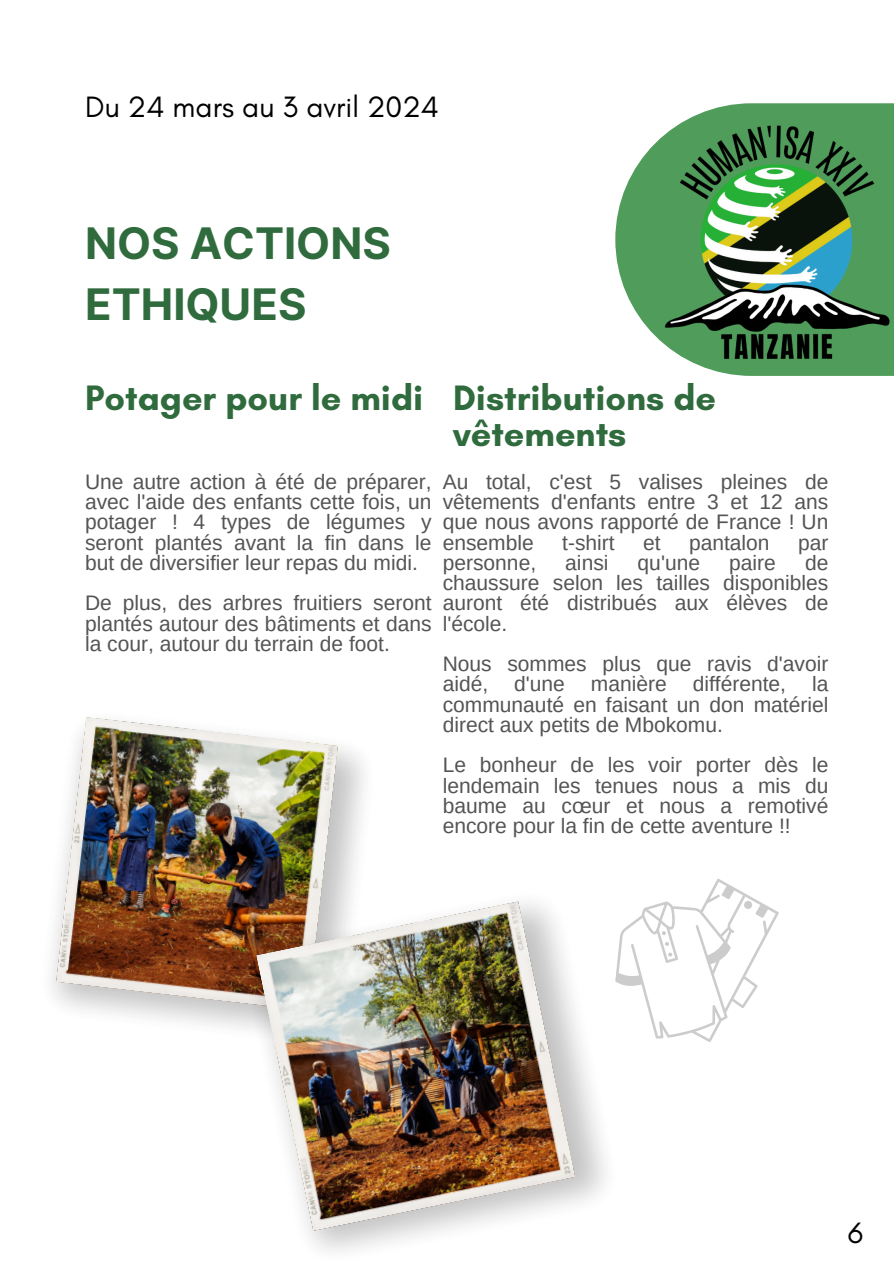
<style>
.page{position:relative;width:894px;height:1264px;background:#fff}
.page>*{position:absolute;margin:0;border:0;box-sizing:border-box;transform-origin:0 0}
.t1{font:700 43.5px/60.8px "Inter";color:#2f6b3d}
.t2{font:700 36px/36px "Glacial Indifference";color:#2f6b3d}
.t3{font:30px "Glacial Indifference";color:#000}
.t4{font:21px/20.2px "Arimo";color:#545454;text-align:justify}
</style>
<div class="page">
<svg style="left:615px;top:103px;width:278px;height:273px;fill:#509c5b"></svg>
<img style="left:646px;top:114px;width:247px;height:251px">
<img style="left:56px;top:717px;width:282px;height:293px">
<img style="left:227px;top:873px;width:379px;height:379px">
<img style="left:256px;top:901px;width:319px;height:330px">
<svg style="left:615px;top:878px;width:163px;height:163px"></svg>
<p class="t3" style="left:85px;top:89px;width:355px">Du 24 mars au 3 avril 2024</p>
<p class="t1" style="left:85px;top:213px;width:307px">NOS ACTIONS<br>ETHIQUES</p>
<p class="t2" style="left:85px;top:379px;width:339px">Potager pour le midi</p>
<p class="t4" style="left:85px;top:471px;width:348px">Une autre action à été de préparer, avec l'aide des enfants cette fois, un potager ! 4 types de légumes y seront plantés avant la fin dans le but de diversifier leur repas du midi.</p>
<p class="t4" style="left:85px;top:593px;width:348px">De plus, des arbres fruitiers seront plantés autour des bâtiments et dans la cour, autour du terrain de foot.</p>
<p class="t2" style="left:453px;top:379px;width:265px">Distributions de vêtements</p>
<p class="t4" style="left:442px;top:471px;width:387px">Au total, c'est 5 valises pleines de vêtements d'enfants entre 3 et 12 ans que nous avons rapporté de France ! Un ensemble</p>
<p class="t4" style="left:562px;top:532px;width:54px">t-shirt</p>
<p class="t4" style="left:643px;top:532px;width:19px">et</p>
<p class="t4" style="left:688px;top:532px;width:82px">pantalon</p>
<p class="t4" style="left:797px;top:532px;width:32px">par</p>
<p class="t4" style="left:442px;top:552px;width:387px;text-indent:362px">de chaussure selon les tailles disponibles auront été distribués aux élèves de l'école.</p>
<p class="t4" style="left:442px;top:653px;width:387px">Nous sommes plus que ravis d'avoir aidé, d'une manière différente, la communauté en faisant un don matériel direct aux petits de Mbokomu.</p>
<p class="t4" style="left:442px;top:755px;width:387px">Le bonheur de les voir porter dès le lendemain les tenues nous a mis du baume au cœur et nous a remotivé encore pour la fin de cette aventure !!</p>
<p class="t4" style="left:442px;top:552px;width:95px">personne,</p>
<p class="t4" style="left:565px;top:552px;width:45px">ainsi</p>
<p class="t4" style="left:637px;top:552px;width:64px">qu'une</p>
<p class="t4" style="left:729px;top:552px;width:48px">paire</p>
<p class="t3" style="left:847px;top:1214px;width:17px">6</p>
</div>
